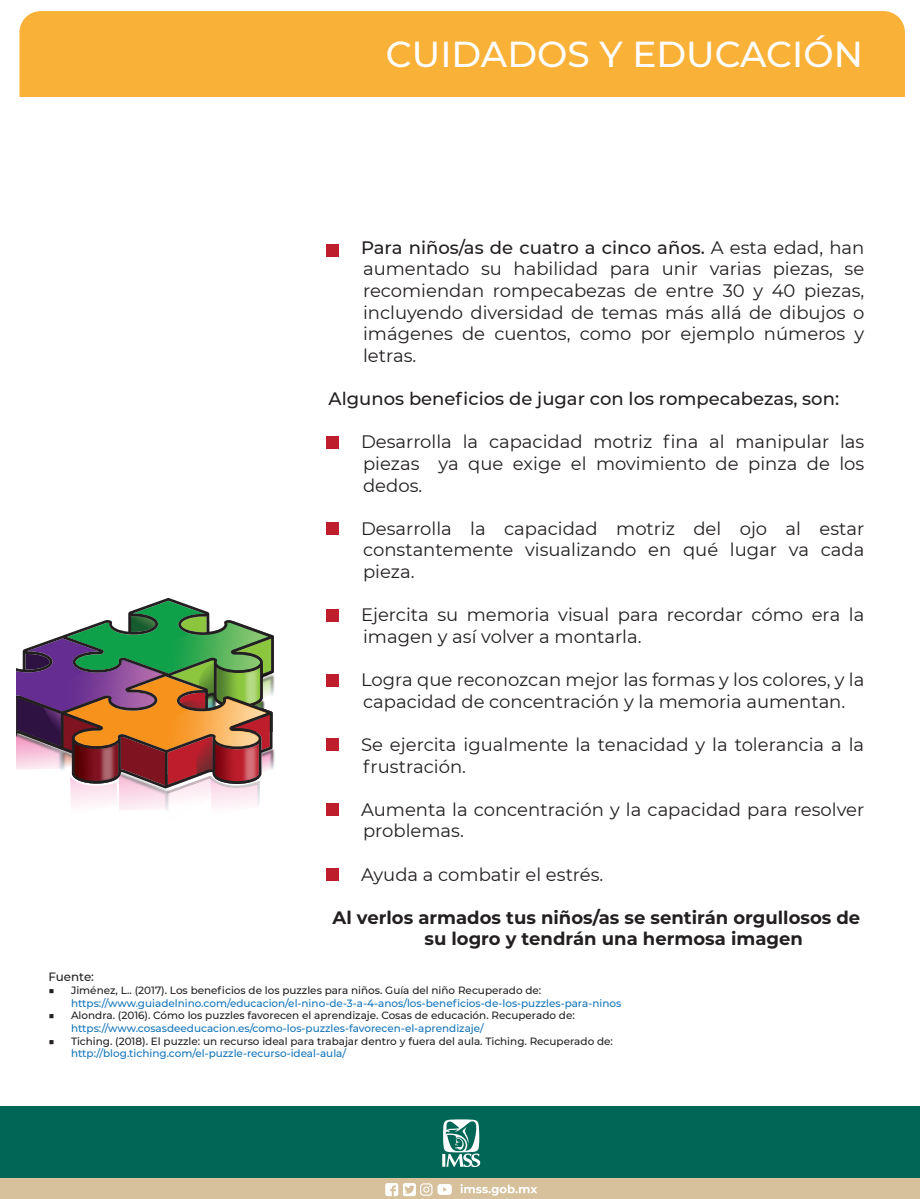
<style>
.page{position:relative;width:920px;height:1199px;background:#fff}
.page>*{position:absolute;margin:0;border:0;box-sizing:border-box;transform-origin:0 0}
.t1{font:500 36px "Montserrat";color:#fff}
.t2{font:18px/21.6px "Montserrat";color:#231f20}
.t3{font:700 18px/21.6px "Montserrat";color:#231f20}
.t4{font:500 18px "Montserrat";color:#231f20}
.t5{font:500 12px "Montserrat";color:#231f20}
.t6{font:500 10.5px "Montserrat";color:#231f20}
.t7{font:500 10.5px "Montserrat";color:#1374bb}
.s1{font-weight:500}
</style>
<div class="page">
<div style="left:19px;top:11px;width:885px;height:86px;background:#f9b137"></div>
<div style="left:1px;top:1140px;width:919px;height:58px;background:#d6c19c"></div>
<div style="left:1px;top:1106px;width:919px;height:71px;background:#006756"></div>
<div style="left:326px;top:437px;width:12px;height:12px;background:#be1d2c"></div>
<div style="left:326px;top:522px;width:12px;height:12px;background:#be1d2c"></div>
<div style="left:326px;top:609px;width:12px;height:12px;background:#be1d2c"></div>
<div style="left:326px;top:674px;width:12px;height:12px;background:#be1d2c"></div>
<div style="left:326px;top:738px;width:12px;height:12px;background:#be1d2c"></div>
<div style="left:326px;top:803px;width:12px;height:12px;background:#be1d2c"></div>
<div style="left:326px;top:868px;width:12px;height:12px;background:#be1d2c"></div>
<div style="left:326px;top:244px;width:12px;height:12px;background:#be1d2c"></div>
<svg style="left:442px;top:1119px;width:38px;height:47px"></svg>
<svg style="left:460px;top:1184px;width:77px;height:11px"></svg>
<svg style="left:385px;top:1183px;width:67px;height:12px"></svg>
<img style="left:273px;top:635px;width:2px;height:60px">
<svg style="left:17px;top:600px;width:256px;height:210px"></svg>
<h1 class="t1" style="left:386px;top:29px;width:478px">CUIDADOS Y EDUCACIÓN</h1>
<p class="t2" style="left:361px;top:236px;width:505px;text-align:justify"><span class="s1">Para niños/as de cuatro a cinco años.</span> A esta edad, han aumentado su habilidad para unir varias piezas, se recomiendan rompecabezas de entre 30 y 40 piezas, incluyendo diversidad de temas más allá de dibujos o imágenes de cuentos, como por ejemplo números y letras.</p>
<p class="t4" style="left:328px;top:386px;width:512px">Algunos beneficios de jugar con los rompecabezas, son:</p>
<p class="t2" style="left:361px;top:430px;width:505px;text-align:justify">Desarrolla la capacidad motriz fina al manipular las piezas ya que exige el movimiento de pinza de los dedos.</p>
<p class="t2" style="left:361px;top:517px;width:504px;text-align:justify">Desarrolla la capacidad motriz del ojo al estar constantemente visualizando en qué lugar va cada pieza.</p>
<p class="t2" style="left:361px;top:603px;width:504px">Ejercita su memoria visual para recordar cómo era la imagen y así volver a montarla.</p>
<p class="t2" style="left:361px;top:668px;width:505px">Logra que reconozcan mejor las formas y los colores, y la capacidad de concentración y la memoria aumentan.</p>
<p class="t2" style="left:361px;top:733px;width:504px">Se ejercita igualmente la tenacidad y la tolerancia a la frustración.</p>
<p class="t2" style="left:361px;top:797px;width:504px">Aumenta la concentración y la capacidad para resolver problemas.</p>
<p class="t2" style="left:361px;top:862px;width:244px">Ayuda a combatir el estrés.</p>
<p class="t3" style="left:424px;top:905px;width:437px;text-indent:-92px">Al verlos armados tus niños/as se sentirán orgullosos de su logro y tendrán una hermosa imagen</p>
<p class="t5" style="left:48px;top:968px;width:47px">Fuente:</p>
<p class="t6" style="left:48px;top:982px;width:494px">■ Jiménez, L.. (2017). Los beneficios de los puzzles para niños. Guía del niño Recuperado de:</p>
<p class="t7" style="left:71px;top:995px;width:552px">https://www.guiadelnino.com/educacion/el-nino-de-3-a-4-anos/los-beneficios-de-los-puzzles-para-ninos</p>
<p class="t6" style="left:48px;top:1008px;width:527px">■ Alondra. (2016). Cómo los puzzles favorecen el aprendizaje. Cosas de educación. Recuperado de:</p>
<p class="t7" style="left:71px;top:1020px;width:414px">https://www.cosasdeeducacion.es/como-los-puzzles-favorecen-el-aprendizaje/</p>
<p class="t6" style="left:48px;top:1033px;width:566px">■ Tiching. (2018). El puzzle: un recurso ideal para trabajar dentro y fuera del aula. Tiching. Recuperado de:</p>
<p class="t7" style="left:71px;top:1045px;width:276px">http://blog.tiching.com/el-puzzle-recurso-ideal-aula/</p>
</div>
